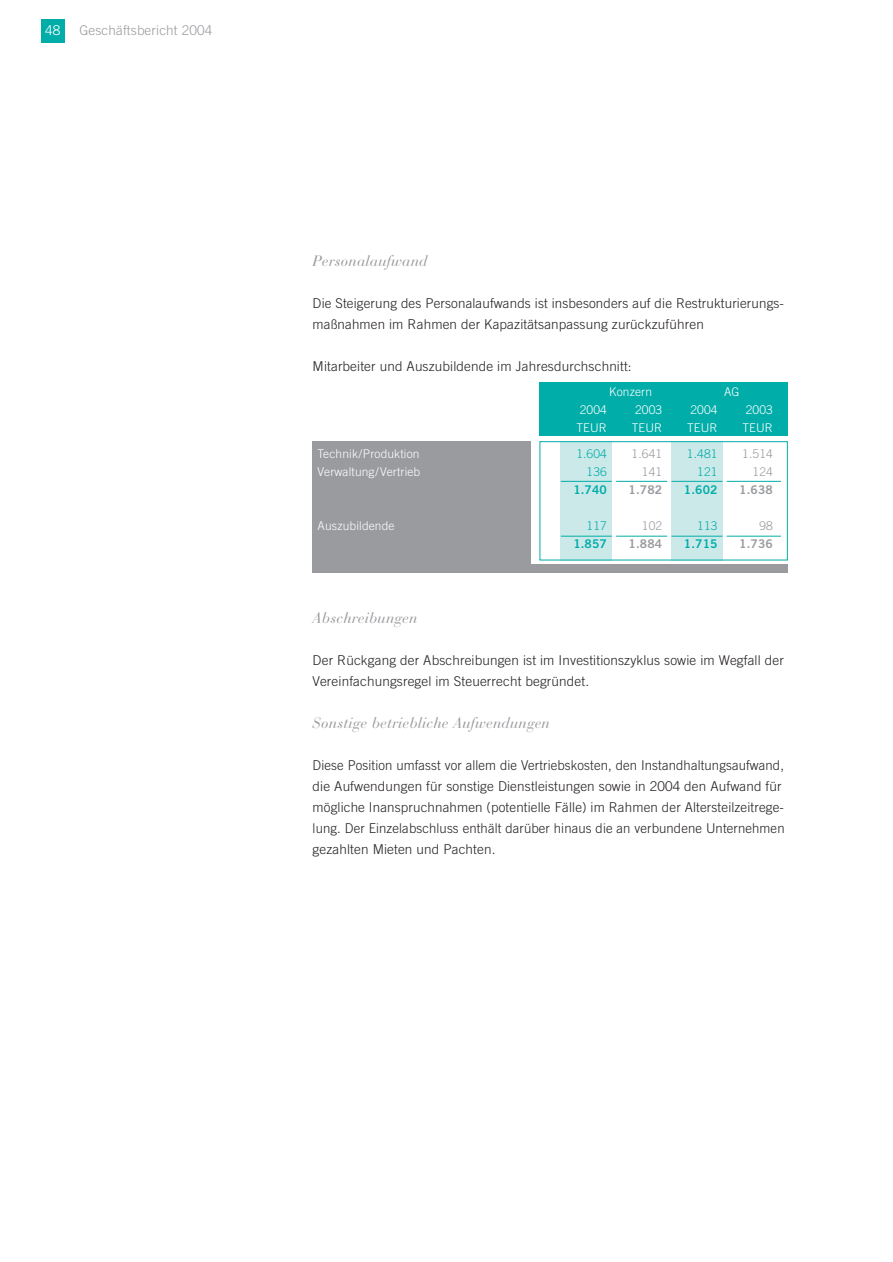
<style>
.page{position:relative;width:893px;height:1262px;background:#fff}
.page>*{position:absolute;margin:0;border:0;box-sizing:border-box;transform-origin:0 0}
.t1{font:italic 15px "Bauer Bodoni";letter-spacing:.01em;color:#999b9e}
.t2{font:300 13.5px/21px "Trade Gothic";letter-spacing:.01em;color:#231f20}
.t3{font:300 13.5px "Trade Gothic";letter-spacing:.01em;color:#999b9e}
.t4{font:300 13.5px "Trade Gothic";color:#fff}
.t5{font:300 12px "Trade Gothic";letter-spacing:.01em;color:#fff}
.t6{font:300 12px "Trade Gothic";letter-spacing:.01em;color:#00ada8}
.t7{font:300 12px "Trade Gothic";letter-spacing:.01em;color:#999b9e}
.t8{font:12px "Trade Gothic Bold Two";letter-spacing:.01em;color:#00ada8}
.t9{font:12px "Trade Gothic Bold Two";letter-spacing:.01em;color:#999b9e}
</style>
<div class="page">
<div style="left:41px;top:19px;width:23px;height:24px;background:#00ada8"></div>
<div style="left:539px;top:383px;width:248px;height:53px;background:#00ada8"></div>
<div style="left:312px;top:441px;width:219px;height:127px;background:#999b9e"></div>
<div style="left:312px;top:564px;width:475px;height:9px;background:#999b9e"></div>
<div style="left:561px;top:441px;width:51px;height:119px;background:#cce9e9"></div>
<div style="left:671px;top:441px;width:51px;height:119px;background:#cce9e9"></div>
<div style="left:539px;top:441px;width:248px;height:119px;border:1px solid #00ada8"></div>
<hr style="left:561px;top:536px;width:51px;height:1px;background:#00ada8">
<hr style="left:561px;top:481px;width:51px;height:1px;background:#00ada8">
<hr style="left:671px;top:536px;width:51px;height:1px;background:#00ada8">
<hr style="left:671px;top:481px;width:51px;height:1px;background:#00ada8">
<hr style="left:616px;top:536px;width:51px;height:1px;background:#00ada8">
<hr style="left:616px;top:481px;width:51px;height:1px;background:#00ada8">
<hr style="left:726px;top:536px;width:55px;height:1px;background:#00ada8">
<hr style="left:726px;top:481px;width:55px;height:1px;background:#00ada8">
<p class="t4" style="left:45px;top:26px;width:17px">48</p>
<p class="t3" style="left:79px;top:26px;width:134px">Geschäftsbericht 2004</p>
<p class="t1" style="left:312px;top:255px;width:116px">Personalaufwand</p>
<p class="t2" style="left:312px;top:294px;width:473px">Die Steigerung des Personalaufwands ist insbesonders auf die Restrukturierungs&shy;maßnahmen im Rahmen der Kapazitätsanpassung zurückzuführen</p>
<p class="t2" style="left:312px;top:357px;width:320px">Mitarbeiter und Auszubildende im Jahresdurchschnitt:</p>
<p class="t5" style="left:609px;top:387px;width:44px">Konzern</p>
<p class="t5" style="left:724px;top:387px;width:17px">AG</p>
<p class="t5" style="left:579px;top:405px;width:29px">2004</p>
<p class="t5" style="left:635px;top:405px;width:29px">2003</p>
<p class="t5" style="left:690px;top:405px;width:29px">2004</p>
<p class="t5" style="left:745px;top:405px;width:29px">2003</p>
<p class="t5" style="left:576px;top:423px;width:32px">TEUR</p>
<p class="t5" style="left:631px;top:423px;width:32px">TEUR</p>
<p class="t5" style="left:687px;top:423px;width:32px">TEUR</p>
<p class="t5" style="left:742px;top:423px;width:32px">TEUR</p>
<p class="t5" style="left:317px;top:449px;width:103px">Technik/Produktion</p>
<p class="t6" style="left:576px;top:449px;width:32px">1.604</p>
<p class="t7" style="left:631px;top:449px;width:32px">1.641</p>
<p class="t6" style="left:687px;top:449px;width:32px">1.481</p>
<p class="t7" style="left:742px;top:449px;width:32px">1.514</p>
<p class="t5" style="left:317px;top:467px;width:104px">Verwaltung/Vertrieb</p>
<p class="t6" style="left:586px;top:467px;width:22px">136</p>
<p class="t7" style="left:642px;top:467px;width:22px">141</p>
<p class="t6" style="left:697px;top:467px;width:22px">121</p>
<p class="t7" style="left:752px;top:467px;width:22px">124</p>
<p class="t8" style="left:573px;top:485px;width:35px">1.740</p>
<p class="t9" style="left:628px;top:485px;width:35px">1.782</p>
<p class="t8" style="left:684px;top:485px;width:35px">1.602</p>
<p class="t9" style="left:739px;top:485px;width:35px">1.638</p>
<p class="t5" style="left:317px;top:521px;width:78px">Auszubildende</p>
<p class="t6" style="left:586px;top:521px;width:22px">117</p>
<p class="t7" style="left:642px;top:521px;width:22px">102</p>
<p class="t6" style="left:697px;top:521px;width:22px">113</p>
<p class="t7" style="left:759px;top:521px;width:15px">98</p>
<p class="t8" style="left:573px;top:539px;width:35px">1.857</p>
<p class="t9" style="left:628px;top:539px;width:35px">1.884</p>
<p class="t8" style="left:684px;top:539px;width:35px">1.715</p>
<p class="t9" style="left:739px;top:539px;width:35px">1.736</p>
<p class="t1" style="left:312px;top:612px;width:106px">Abschreibungen</p>
<p class="t2" style="left:312px;top:651px;width:472px">Der Rückgang der Abschreibungen ist im Investitionszyklus sowie im Wegfall der<br>Vereinfachungsregel im Steuerrecht begründet.</p>
<p class="t1" style="left:312px;top:717px;width:239px">Sonstige betriebliche Aufwendungen</p>
<p class="t2" style="left:312px;top:756px;width:473px">Diese Position umfasst vor allem die Vertriebskosten, den Instandhaltungsaufwand, die Aufwendungen für sonstige Dienstleistungen sowie in 2004 den Aufwand für mögliche Inanspruchnahmen (potentielle Fälle) im Rahmen der Altersteilzeitrege&shy;lung. Der Einzelabschluss enthält darüber hinaus die an verbundene Unternehmen gezahlten Mieten und Pachten.</p>
</div>
